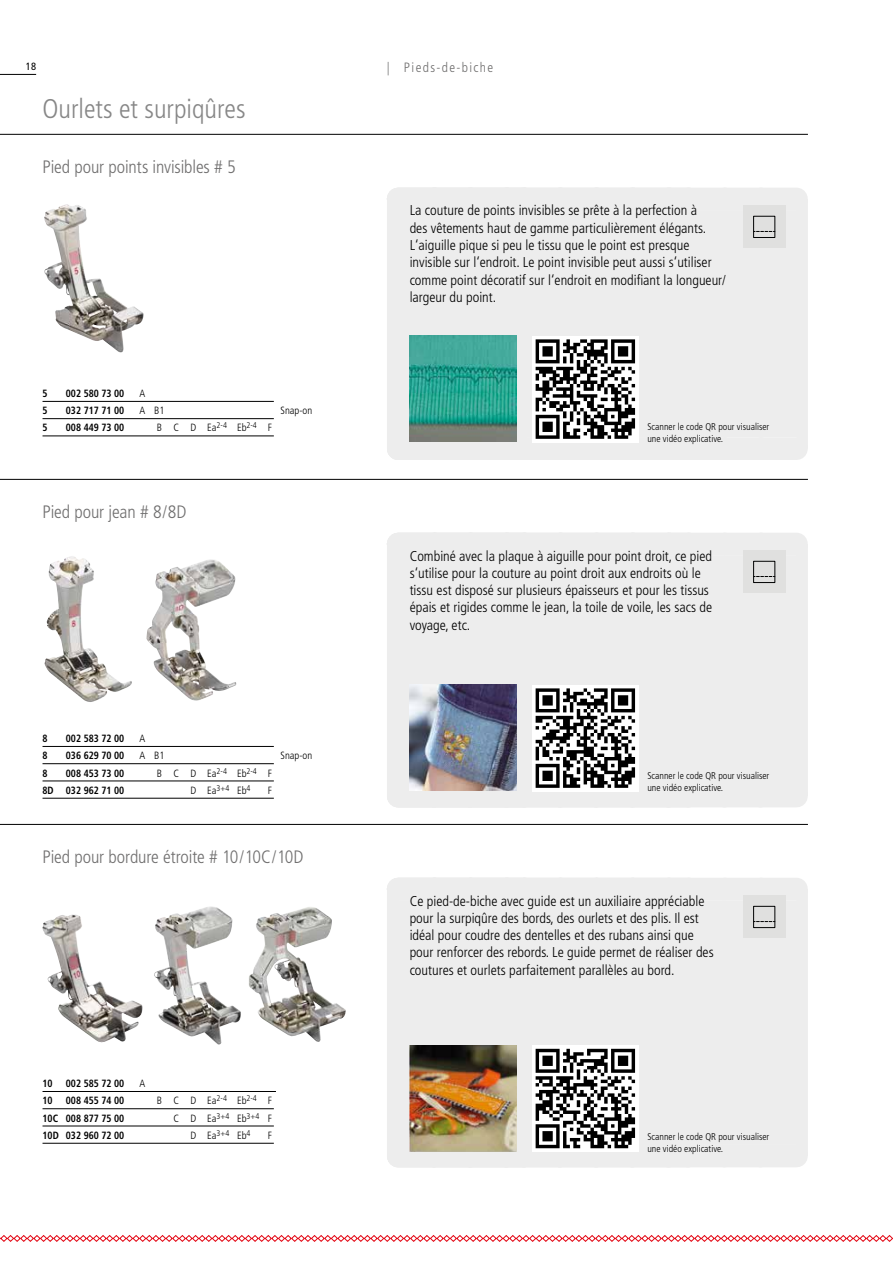
<style>
.page{position:relative;width:893px;height:1263px;background:#fff}
.page>*{position:absolute;margin:0;border:0;box-sizing:border-box;transform-origin:0 0}
.t1{font:300 condensed 27px "Frutiger";color:#878787}
.t2{font:300 condensed 18px "Frutiger";letter-spacing:-.01em;color:#706f6f}
.t3{font:300 condensed 14.25px/17.2px "Frutiger";color:#000}
.t4{font:300 condensed 13.5px "Frutiger";letter-spacing:.1em;color:#706f6f}
.t5{font:700 condensed 10.5px "Frutiger";color:#000;scale:.93 1}
.t6{font:300 condensed 10.5px "Frutiger";color:#000}
.t7{font:condensed 10.5px "Frutiger";color:#000}
.t8{font:300 condensed 9.75px/12px "Frutiger";color:#000}
</style>
<div class="page">
<hr style="left:0;top:74px;width:36px;height:1px;background:#000">
<svg style="left:0;top:1235px;width:893px;height:7px"></svg>
<hr style="left:0;top:134px;width:808px;height:1px;background:#000">
<hr style="left:0;top:479px;width:808px;height:1px;background:#000">
<hr style="left:0;top:824px;width:808px;height:1px;background:#000">
<div style="left:387px;top:199px;width:421px;height:250px;background:#ededed"></div>
<div style="left:387px;top:188px;width:409px;height:22px;background:#ededed"></div>
<img style="left:44px;top:204px;width:100px;height:149px">
<img style="left:410px;top:336px;width:106px;height:3px">
<div style="left:743px;top:206px;width:42px;height:42px;background:#e0e0df"></div>
<div style="left:753px;top:216px;width:22px;height:22px;border:1px solid #010202"></div>
<svg style="left:754px;top:231px;width:21px;height:1px"></svg>
<div style="left:387px;top:544px;width:421px;height:252px;background:#ededed"></div>
<div style="left:387px;top:533px;width:409px;height:22px;background:#ededed"></div>
<img style="left:44px;top:556px;width:88px;height:146px">
<img style="left:146px;top:559px;width:91px;height:142px">
<img style="left:410px;top:684px;width:106px;height:4px">
<div style="left:743px;top:551px;width:42px;height:42px;background:#e0e0df"></div>
<div style="left:753px;top:561px;width:22px;height:22px;border:1px solid #010202"></div>
<svg style="left:754px;top:576px;width:21px;height:1px"></svg>
<div style="left:387px;top:889px;width:421px;height:267px;background:#ededed"></div>
<div style="left:387px;top:878px;width:409px;height:22px;background:#ededed"></div>
<img style="left:43px;top:914px;width:100px;height:129px">
<img style="left:154px;top:906px;width:87px;height:139px">
<img style="left:249px;top:907px;width:97px;height:135px">
<img style="left:410px;top:1045px;width:106px;height:4px">
<div style="left:743px;top:896px;width:42px;height:42px;background:#e0e0df"></div>
<div style="left:753px;top:906px;width:22px;height:22px;border:1px solid #010202"></div>
<svg style="left:754px;top:921px;width:21px;height:1px"></svg>
<hr style="left:43px;top:401px;width:231px;height:1px;background:#000">
<hr style="left:43px;top:418px;width:231px;height:1px;background:#000">
<hr style="left:43px;top:435px;width:231px;height:1px;background:#000">
<hr style="left:43px;top:746px;width:231px;height:1px;background:#000">
<hr style="left:43px;top:763px;width:231px;height:1px;background:#000">
<hr style="left:43px;top:780px;width:231px;height:1px;background:#000">
<hr style="left:43px;top:798px;width:231px;height:1px;background:#000">
<hr style="left:43px;top:1091px;width:233px;height:1px;background:#000">
<hr style="left:43px;top:1108px;width:231px;height:1px;background:#000">
<hr style="left:43px;top:1125px;width:231px;height:1px;background:#000">
<hr style="left:43px;top:1143px;width:231px;height:1px;background:#000">
<div style="left:532px;top:685px;width:106px;height:106px;background:#fff"></div>
<svg style="left:398px;top:688px;width:398px;height:119px;background:#b9babf"></svg>
<div style="left:532px;top:336px;width:106px;height:106px;background:#fff"></div>
<svg style="left:398px;top:339px;width:398px;height:121px;background:#acc2bf"></svg>
<div style="left:532px;top:1045px;width:106px;height:107px;background:linear-gradient(to right,#fff,#fff)"></div>
<img style="left:398px;top:1049px;width:398px;height:118px">
<p class="t7" style="left:26px;top:60px;width:12px">18</p>
<p class="t4" style="left:387px;top:59px;width:108px">| Pieds-de-biche</p>
<h1 class="t1" style="left:43px;top:93px;width:205px">Ourlets et surpiqûres</h1>
<p class="t2" style="left:43px;top:156px;width:195px">Pied pour points invisibles # 5</p>
<p class="t5" style="left:43px;top:387px;width:7px">5</p>
<p class="t5" style="left:66px;top:387px;width:64px">002 580 73 00</p>
<p class="t6" style="left:140px;top:387px;width:7px">A</p>
<p class="t5" style="left:43px;top:404px;width:7px">5</p>
<p class="t5" style="left:66px;top:404px;width:64px">032 717 71 00</p>
<p class="t6" style="left:140px;top:405px;width:27px">A B1</p>
<p class="t6" style="left:281px;top:405px;width:33px">Snap-on</p>
<p class="t5" style="left:43px;top:422px;width:7px">5</p>
<p class="t5" style="left:66px;top:422px;width:64px">008 449 73 00</p>
<p class="t6" style="left:157px;top:422px;width:117px">B C D Ea<sup>2-4</sup> Eb<sup>2-4</sup> F</p>
<p class="t2" style="left:43px;top:501px;width:145px">Pied pour jean # 8/8D</p>
<p class="t5" style="left:43px;top:732px;width:7px">8</p>
<p class="t5" style="left:66px;top:732px;width:64px">002 583 72 00</p>
<p class="t6" style="left:140px;top:732px;width:7px">A</p>
<p class="t5" style="left:43px;top:749px;width:7px">8</p>
<p class="t5" style="left:66px;top:749px;width:64px">036 629 70 00</p>
<p class="t6" style="left:140px;top:750px;width:27px">A B1</p>
<p class="t6" style="left:281px;top:750px;width:33px">Snap-on</p>
<p class="t5" style="left:43px;top:767px;width:7px">8</p>
<p class="t5" style="left:66px;top:767px;width:64px">008 453 73 00</p>
<p class="t6" style="left:157px;top:767px;width:117px">B C D Ea<sup>2-4</sup> Eb<sup>2-4</sup> F</p>
<p class="t5" style="left:43px;top:784px;width:89px">8D 032 962 71 00</p>
<p class="t6" style="left:191px;top:784px;width:61px">D Ea<sup>3+4</sup> Eb<sup>4</sup></p>
<p class="t6" style="left:268px;top:784px;width:6px">F</p>
<p class="t2" style="left:43px;top:846px;width:263px">Pied pour bordure étroite # 10/10C/10D</p>
<p class="t5" style="left:43px;top:1077px;width:12px">10</p>
<p class="t5" style="left:66px;top:1077px;width:64px">002 585 72 00</p>
<p class="t6" style="left:140px;top:1077px;width:7px">A</p>
<p class="t5" style="left:43px;top:1094px;width:12px">10</p>
<p class="t5" style="left:66px;top:1094px;width:64px">008 455 74 00</p>
<p class="t6" style="left:157px;top:1095px;width:117px">B C D Ea<sup>2-4</sup> Eb<sup>2-4</sup> F</p>
<p class="t5" style="left:43px;top:1112px;width:89px">10C 008 877 75 00</p>
<p class="t6" style="left:174px;top:1112px;width:100px">C D Ea<sup>3+4</sup> Eb<sup>3+4</sup> F</p>
<p class="t5" style="left:43px;top:1129px;width:89px">10D 032 960 72 00</p>
<p class="t6" style="left:191px;top:1129px;width:61px">D Ea<sup>3+4</sup> Eb<sup>4</sup></p>
<p class="t6" style="left:268px;top:1129px;width:6px">F</p>
<p class="t3" style="left:410px;top:202px;width:318px">La couture de points invisibles se prête à la perfection à<br>des vêtements haut de gamme particulièrement élégants.<br>L‘aiguille pique si peu le tissu que le point est presque invisible sur l‘endroit. Le point invisible peut aussi s‘utiliser comme point décoratif sur l‘endroit en modifiant la longueur/ largeur du point.</p>
<p class="t8" style="left:647px;top:421px;width:123px">Scanner le code QR pour visualiser une vidéo explicative.</p>
<p class="t3" style="left:410px;top:547px;width:304px">Combiné avec la plaque à aiguille pour point droit, ce pied s‘utilise pour la couture au point droit aux endroits où le tissu est disposé sur plusieurs épaisseurs et pour les tissus épais et rigides comme le jean, la toile de voile, les sacs de voyage, etc.</p>
<p class="t8" style="left:647px;top:770px;width:123px">Scanner le code QR pour visualiser une vidéo explicative.</p>
<p class="t3" style="left:410px;top:892px;width:306px">Ce pied-de-biche avec guide est un auxiliaire appréciable pour la surpiqûre des bords, des ourlets et des plis. Il est idéal pour coudre des dentelles et des rubans ainsi que pour renforcer des rebords. Le guide permet de réaliser des coutures et ourlets parfaitement parallèles au bord.</p>
<p class="t8" style="left:647px;top:1130px;width:123px">Scanner le code QR pour visualiser une vidéo explicative.</p>
</div>
